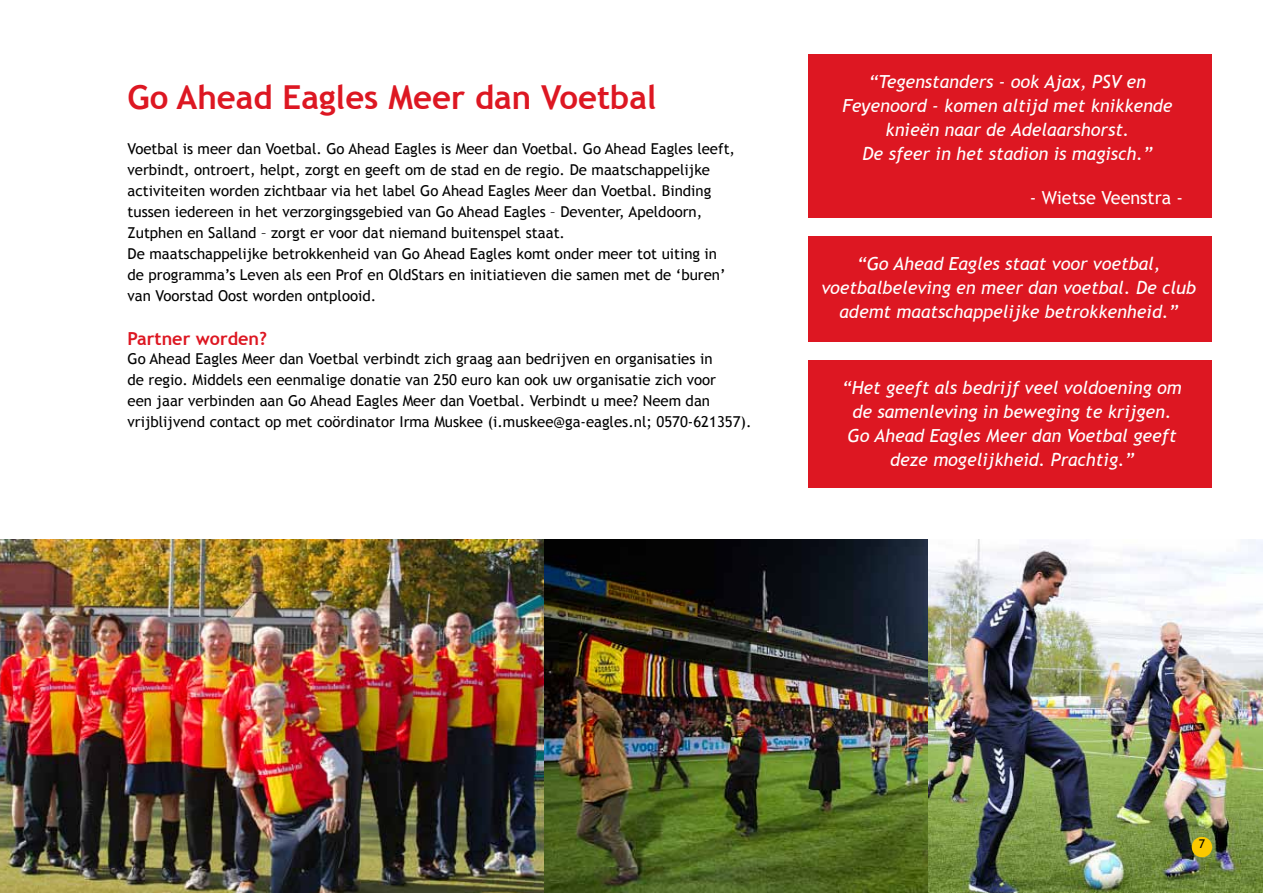
<style>
.page{position:relative;width:1263px;height:893px;background:#fff}
.page>*{position:absolute;margin:0;border:0;box-sizing:border-box;transform-origin:0 0}
.t1{font:700 33px "Trebuchet MS";color:#dd1722}
.t2{font:italic 18px/24px "Trebuchet MS";color:#fff;text-align:center}
.t3{font:18px "Trebuchet MS";color:#fff}
.t4{font:700 18px "Trebuchet MS";color:#dd1722}
.t5{font:15px/21px "Trebuchet MS";color:#000}
.t6{font:12px "Trebuchet MS";color:#000}
</style>
<div class="page">
<img style="left:927px;top:540px;width:336px;height:353px">
<div style="left:808px;top:360px;width:404px;height:128px;background:#dd1722"></div>
<div style="left:1192px;top:837px;width:20px;height:20px;background:#fbc900;border-radius:50%"></div>
<div style="left:808px;top:236px;width:404px;height:105px;background:#dd1722"></div>
<div style="left:808px;top:54px;width:404px;height:164px;background:#dd1722"></div>
<img style="left:1px;top:540px;width:543px;height:353px">
<img style="left:544px;top:540px;width:383px;height:353px">
<img style="left:0;top:540px;width:1px;height:353px">
<h1 class="t1" style="left:128px;top:77px;width:531px">Go Ahead Eagles Meer dan Voetbal</h1>
<p class="t5" style="left:128px;top:139px;width:609px">Voetbal is meer dan Voetbal. Go Ahead Eagles is Meer dan Voetbal. Go Ahead Eagles leeft, verbindt, ontroert, helpt, zorgt en geeft om de stad en de regio. De maatschappelijke activiteiten worden zichtbaar via het label Go Ahead Eagles Meer dan Voetbal. Binding tussen iedereen in het verzorgingsgebied van Go Ahead Eagles – Deventer, Apeldoorn, Zutphen en Salland – zorgt er voor dat niemand buitenspel staat.<br>De maatschappelijke betrokkenheid van Go Ahead Eagles komt onder meer tot uiting in de programma’s Leven als een Prof en OldStars en initiatieven die samen met de ‘buren’ van Voorstad Oost worden ontplooid.</p>
<p class="t4" style="left:128px;top:327px;width:141px">Partner worden?</p>
<p class="t5" style="left:128px;top:349px;width:625px">Go Ahead Eagles Meer dan Voetbal verbindt zich graag aan bedrijven en organisaties in<br>de regio. Middels een eenmalige donatie van 250 euro kan ook uw organisatie zich voor<br>een jaar verbinden aan Go Ahead Eagles Meer dan Voetbal. Verbindt u mee? Neem dan vrijblijvend contact op met coördinator Irma Muskee (i.muskee@ga-eagles.nl; 0570-621357).</p>
<p class="t2" style="left:842px;top:70px;width:332px">“Tegenstanders - ook Ajax, PSV en Feyenoord - komen altijd met knikkende knieën naar de Adelaarshorst.<br>De sfeer in het stadion is magisch.”</p>
<p class="t3" style="left:1030px;top:187px;width:155px">- Wietse Veenstra -</p>
<p class="t2" style="left:821px;top:252px;width:376px">“Go Ahead Eagles staat voor voetbal, voetbalbeleving en meer dan voetbal. De club ademt maatschappelijke betrokkenheid.”</p>
<p class="t2" style="left:842px;top:376px;width:341px">“Het geeft als bedrijf veel voldoening om de samenleving in beweging te krijgen.<br>Go Ahead Eagles Meer dan Voetbal geeft deze mogelijkheid. Prachtig.”</p>
<p class="t6" style="left:1199px;top:837px;width:8px">7</p>
</div>
